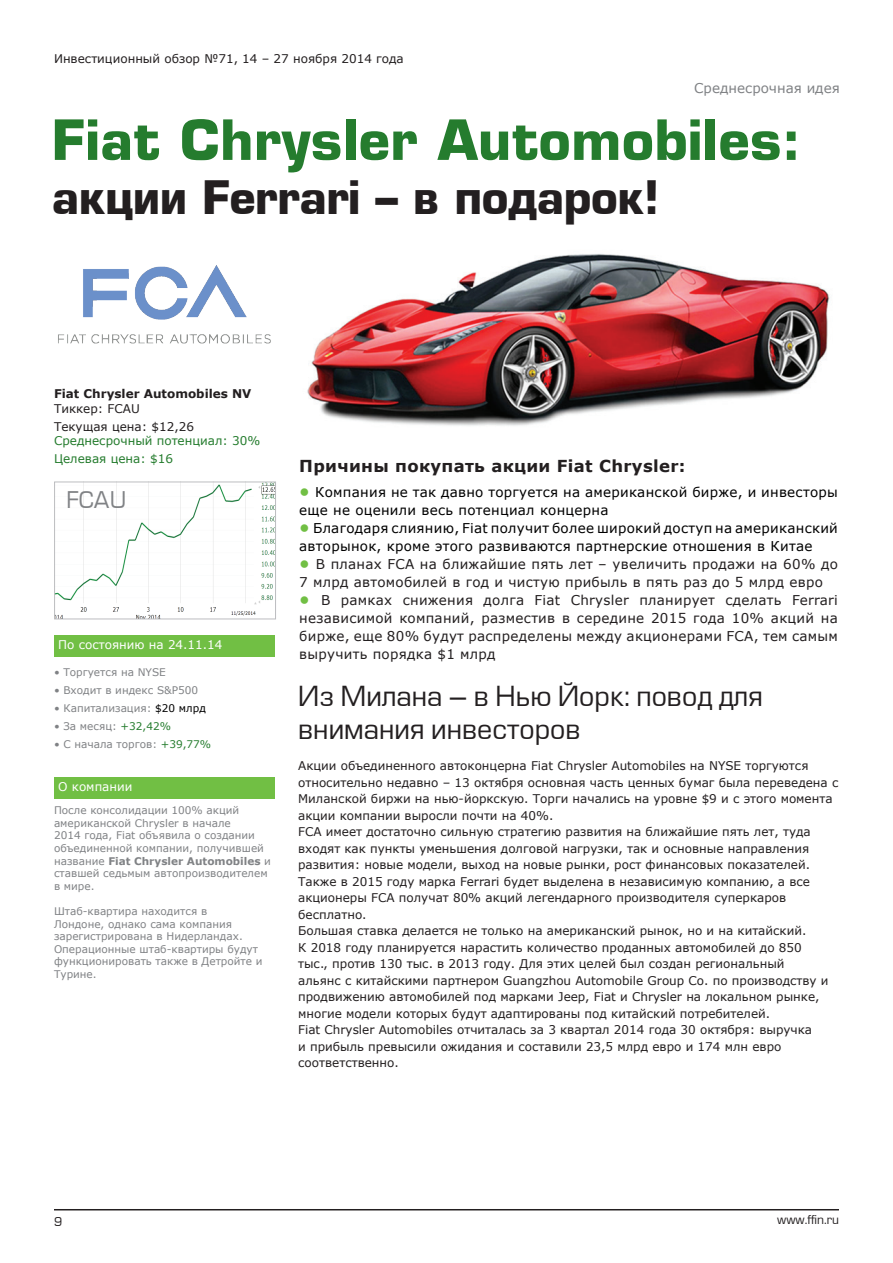
<style>
.page{position:relative;width:893px;height:1263px;background:#fff}
.page>*{position:absolute;margin:0;border:0;box-sizing:border-box;transform-origin:0 0}
.t1{font:700 54px "Europe";letter-spacing:.01em;color:#257c2e}
.t2{font:700 45px "Europe";letter-spacing:-.01em;color:#231f20}
.t3{font:27px/32.4px "Europe Normal";color:#231f20}
.t4{font:22.5px "Europe Normal";color:#808285}
.t5{font:700 16.5px "Verdana";letter-spacing:.02em;color:#231f20}
.t6{font:13.5px/18px "Verdana";letter-spacing:.02em;color:#231f20}
.t7{font:13.5px/18px "Verdana";letter-spacing:.02em;color:#010000}
.t8{font:13.5px "Verdana";color:#808285}
.t9{font:12px/16.5px "Verdana";color:#231f20}
.t10{font:12px/18px "Verdana";color:#257c2e}
.t11{font:12px "Verdana";color:#fff}
.t12{font:700 12px "Verdana";color:#231f20}
.t13{font:12px "Europe Normal";color:#231f20}
.t14{font:10.5px/12.6px "Verdana";color:#808285}
.s1{color:#010000}
.s2{color:#257c2e}
.s3{font-weight:700}
.s4{font-weight:700;font-size:15px;color:#71bf44}
</style>
<div class="page">
<hr style="left:54px;top:1209px;width:785px;height:1px;background:#231f20">
<img style="left:56px;top:484px;width:218px;height:133px">
<div style="left:54px;top:482px;width:222px;height:137px;border:1px solid #bcbdc0"></div>
<div style="left:54px;top:636px;width:221px;height:21px;background:#71bf44"></div>
<div style="left:54px;top:777px;width:221px;height:22px;background:#71bf44"></div>
<img style="left:58px;top:265px;width:213px;height:79px">
<img style="left:307px;top:254px;width:523px;height:172px">
<p class="t9" style="left:54px;top:50px;width:351px">Инвестиционный обзор №71, 14 – 27 ноября 2014 года</p>
<p class="t8" style="left:694px;top:79px;width:147px">Среднесрочная идея</p>
<h1 class="t1" style="left:52px;top:108px;width:751px">Fiat Chrysler Automobiles:</h1>
<h2 class="t2" style="left:52px;top:171px;width:609px">акции Ferrari – в подарок!</h2>
<p class="t12" style="left:54px;top:385px;width:199px">Fiat Chrysler Automobiles NV</p>
<p class="t9" style="left:54px;top:399px;width:141px;line-height:18px">Тиккер: FCAU<br>Текущая цена: $12,26</p>
<p class="t10" style="left:54px;top:432px;width:208px">Среднесрочный потенциал: 30%<br>Целевая цена: $16</p>
<h3 class="t4" style="left:66px;top:488px;width:61px">FCAU</h3>
<p class="t11" style="left:58px;top:636px;width:166px">По состоянию на 24.11.14</p>
<p class="t14" style="left:54px;top:666px;width:113px">• Торгуется на NYSE</p>
<p class="t14" style="left:54px;top:684px;width:146px">• Входит в индекс S&amp;P500</p>
<p class="t14" style="left:54px;top:702px;width:153px">• Капитализация: <span class="s1">$20 млрд</span></p>
<p class="t14" style="left:54px;top:720px;width:119px">• За месяц: <span class="s2">+32,42%</span></p>
<p class="t14" style="left:54px;top:738px;width:159px">• С начала торгов: <span class="s2">+39,77%</span></p>
<p class="t11" style="left:58px;top:778px;width:76px">О компании</p>
<p class="t14" style="left:54px;top:804px;width:219px">После консолидации 100% акций американской Chrysler в начале<br>2014 года, Fiat объявила о создании объединенной компании, получившей название <span class="s3">Fiat Chrysler Automobiles</span> и ставшей седьмым автопроизводителем в мире.</p>
<p class="t14" style="left:54px;top:905px;width:210px">Штаб-квартира находится в<br>Лондоне, однако сама компания зарегистрирована в Нидерландах.<br>Операционные штаб-квартиры будут функционировать также в Детройте и<br>Турине.</p>
<h3 class="t5" style="left:299px;top:454px;width:388px">Причины покупать акции Fiat Chrysler:</h3>
<p class="t7" style="left:299px;top:483px;width:540px"><span class="s4">•</span> Компания не так давно торгуется на американской бирже, и инвесторы еще не оценили весь потенциал концерна</p>
<p class="t7" style="left:299px;top:519px;width:540px"><span class="s4">•</span> Благодаря слиянию, Fiat получит более широкий доступ на американский авторынок, кроме этого развиваются партнерские отношения в Китае</p>
<p class="t6" style="left:299px;top:555px;width:540px"><span class="s4">•</span> В планах FCA на ближайшие пять лет – увеличить продажи на 60% до<br>7 млрд автомобилей в год и чистую прибыль в пять раз до 5 млрд евро</p>
<p class="t6" style="left:299px;top:591px;width:540px;text-align:justify"><span class="s4">•</span> В рамках снижения долга Fiat Chrysler планирует сделать Ferrari независимой компаний, разместив в середине 2015 года 10% акций на бирже, еще 80% будут распределены между акционерами FCA, тем самым выручить порядка $1 млрд</p>
<h3 class="t3" style="left:298px;top:681px;width:466px">Из Милана – в Нью Йорк: повод для внимания инвесторов</h3>
<p class="t9" style="left:298px;top:757px;width:542px">Акции объединенного автоконцерна Fiat Chrysler Automobiles на NYSE торгуются относительно недавно – 13 октября основная часть ценных бумаг была переведена с Миланской биржи на нью-йоркскую. Торги начались на уровне $9 и с этого момента акции компании выросли почти на 40%.<br>FCA имеет достаточно сильную стратегию развития на ближайшие пять лет, туда входят как пункты уменьшения долговой нагрузки, так и основные направления развития: новые модели, выход на новые рынки, рост финансовых показателей.<br>Также в 2015 году марка Ferrari будет выделена в независимую компанию, а все акционеры FCA получат 80% акций легендарного производителя суперкаров бесплатно.<br>Большая ставка делается не только на американский рынок, но и на китайский.<br>К 2018 году планируется нарастить количество проданных автомобилей до 850<br>тыс., против 130 тыс. в 2013 году. Для этих целей был создан региональный<br>альянс с китайскими партнером Guangzhou Automobile Group Co. по производству и продвижению автомобилей под марками Jeep, Fiat и Chrysler на локальном рынке, многие модели которых будут адаптированы под китайский потребителей.<br>Fiat Chrysler Automobiles отчиталась за 3 квартал 2014 года 30 октября: выручка<br>и прибыль превысили ожидания и составили 23,5 млрд евро и 174 млн евро соответственно.</p>
<p class="t13" style="left:54px;top:1215px;width:10px">9</p>
<p class="t13" style="left:777px;top:1213px;width:63px">www.ffin.ru</p>
</div>
